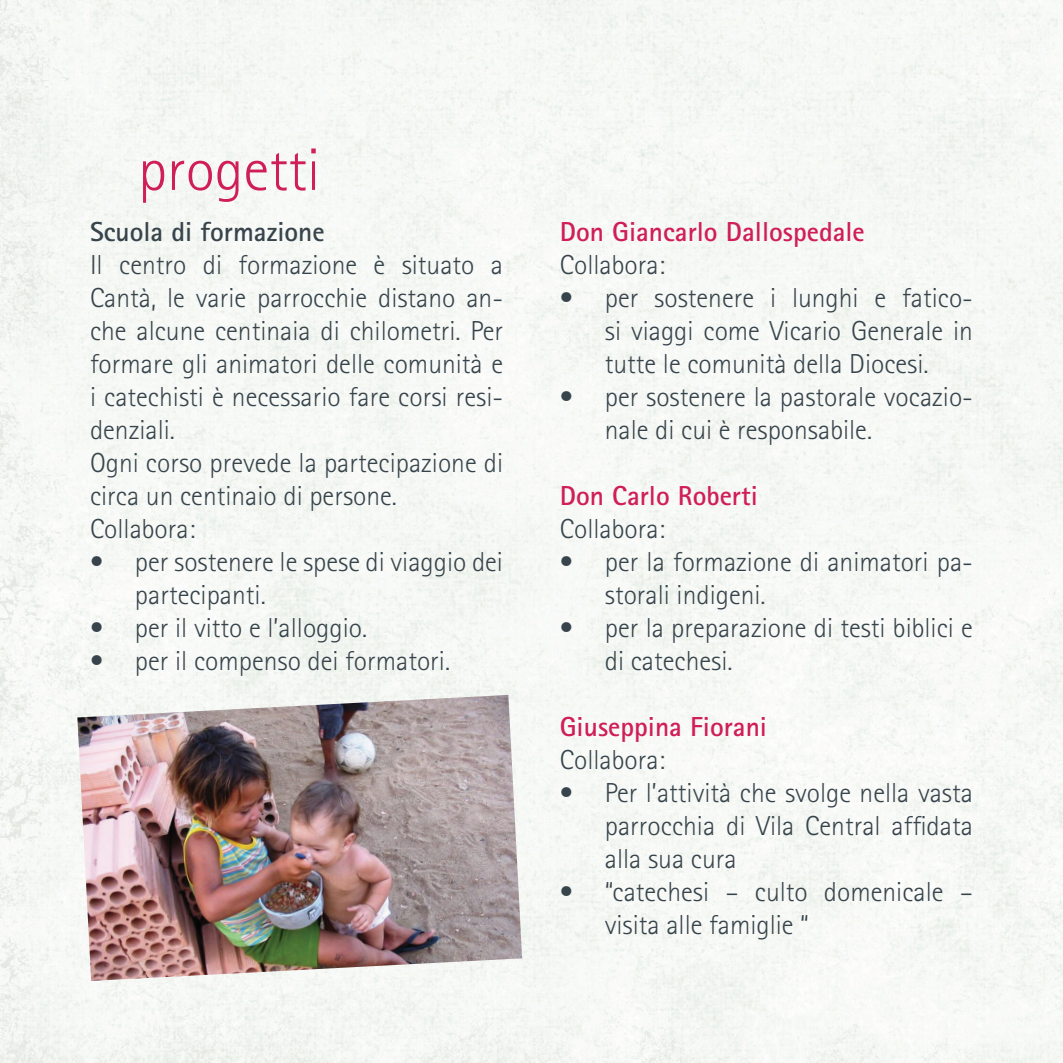
<style>
.page{position:relative;width:1063px;height:1063px;background:#f5f8f4}
.page>*{position:absolute;margin:0;border:0;box-sizing:border-box;transform-origin:0 0}
.t1{font:300 60px "Rotis Sans Serif";color:#d01e57}
.t2{font:300 27.5px/33px "Rotis Sans Serif";color:#38444c}
.t3{font:700 27.5px "Rotis Sans Serif";color:#d01e57}
.t4{font:700 27.5px "Rotis Sans Serif";color:#38444c}
</style>
<div class="page">
<img style="left:77px;top:695px;width:445px;height:286px">
<h1 class="t1" style="left:138px;top:135px;width:184px">progetti</h1>
<p class="t4" style="left:90px;top:215px;width:236px">Scuola di formazione</p>
<p class="t2" style="left:90px;top:249px;width:415px">Il centro di formazione è situato a<br>Cantà, le varie parrocchie distano an&shy;che alcune centinaia di chilometri. Per formare gli animatori delle comunità e i catechisti è necessario fare corsi resi&shy;denziali.<br>Ogni corso prevede la partecipazione di circa un centinaio di persone.<br>Collabora:</p>
<p class="t2" style="left:135px;top:546px;width:370px;text-indent:-45px">• per sostenere le spese di viaggio dei partecipanti.</p>
<p class="t2" style="left:90px;top:612px;width:279px">• per il vitto e l’alloggio.</p>
<p class="t2" style="left:90px;top:645px;width:362px">• per il compenso dei formatori.</p>
<p class="t3" style="left:560px;top:215px;width:307px">Don Giancarlo Dallospedale</p>
<p class="t2" style="left:560px;top:249px;width:107px">Collabora:</p>
<p class="t2" style="left:605px;top:282px;width:370px;text-align:justify;text-indent:-45px">• per sostenere i lunghi e fatico&shy;si viaggi come Vicario Generale in tutte le comunità della Diocesi.</p>
<p class="t2" style="left:605px;top:381px;width:370px;text-indent:-45px">• per sostenere la pastorale vocazio&shy;nale di cui è responsabile.</p>
<p class="t3" style="left:560px;top:479px;width:200px">Don Carlo Roberti</p>
<p class="t2" style="left:560px;top:513px;width:107px">Collabora:</p>
<p class="t2" style="left:605px;top:546px;width:370px;text-indent:-45px">• per la formazione di animatori pa&shy;storali indigeni.</p>
<p class="t2" style="left:605px;top:612px;width:370px;text-indent:-45px">• per la preparazione di testi biblici e di catechesi.</p>
<p class="t3" style="left:560px;top:710px;width:209px">Giuseppina Fiorani</p>
<p class="t2" style="left:560px;top:744px;width:107px">Collabora:</p>
<p class="t2" style="left:605px;top:777px;width:370px;text-align:justify;text-indent:-45px">• Per l’attività che svolge nella vasta parrocchia di Vila Central affidata alla sua cura</p>
<p class="t2" style="left:605px;top:876px;width:370px;text-indent:-45px">• “catechesi – culto domenicale – visita alle famiglie “</p>
</div>
